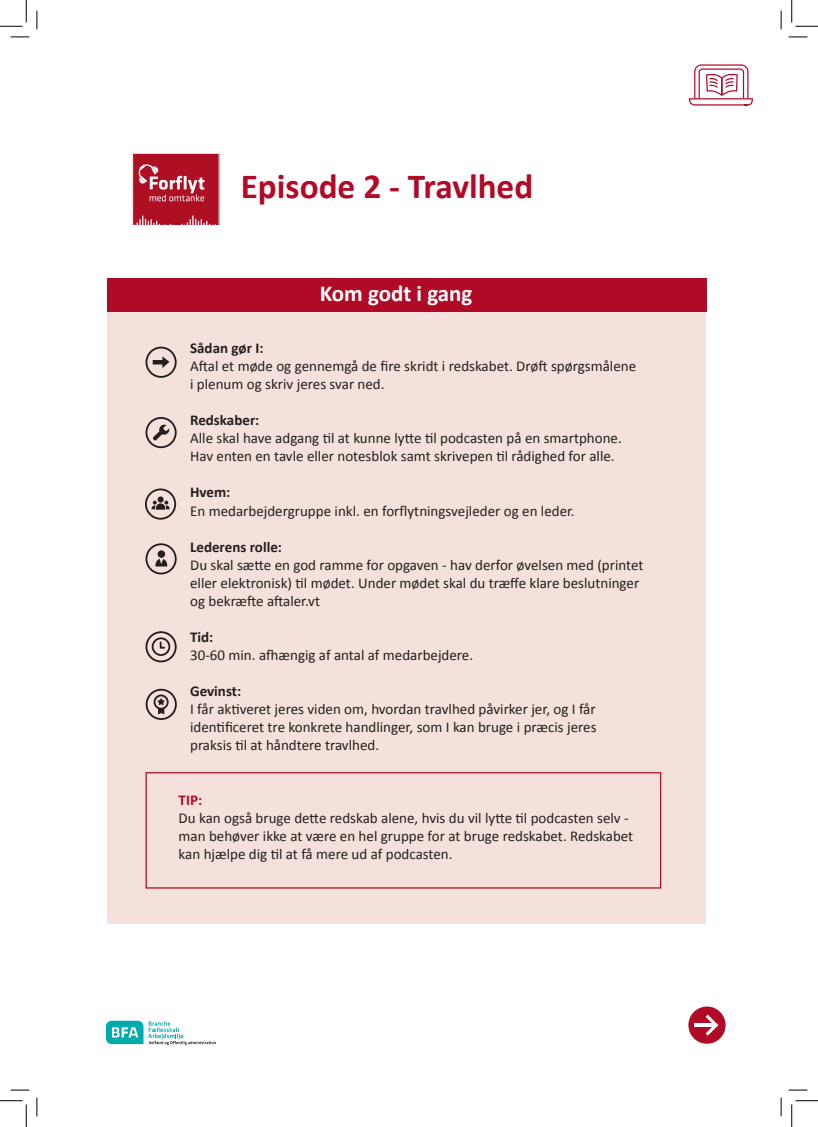
<style>
.page{position:relative;width:818px;height:1127px;background:#fff}
.page>*{position:absolute;margin:0;border:0;box-sizing:border-box;transform-origin:0 0}
.t1{font:700 35.25px "Calibri";color:#b00a27}
.t2{font:700 22.88px "Calibri";color:#fff}
.t3{font:15px/18px "Calibri";color:#231f20}
.t4{font:700 15px "Calibri";color:#231f20}
.t5{font:700 15px "Calibri";color:#b00a27}
</style>
<div class="page">
<div style="left:107px;top:278px;width:599px;height:34px;background:#b00a27"></div>
<div style="left:107px;top:312px;width:599px;height:611px;background:#f5e1db"></div>
<svg style="left:153px;top:356px;width:16px;height:12px"></svg>
<div style="left:145px;top:346px;width:32px;height:32px;border:2px solid #231f20;border-radius:50%"></div>
<svg style="left:153px;top:424px;width:16px;height:16px"></svg>
<div style="left:145px;top:417px;width:32px;height:31px;border:2px solid #231f20;border-radius:50%"></div>
<svg style="left:151px;top:496px;width:19px;height:13px"></svg>
<div style="left:145px;top:488px;width:31px;height:31px;border:2px solid #231f20;border-radius:50%"></div>
<div style="left:145px;top:543px;width:32px;height:31px;border:2px solid #231f20;border-radius:50%"></div>
<div style="left:158px;top:550px;width:7px;height:7px;background:#231f20;border-radius:50%"></div>
<svg style="left:155px;top:559px;width:12px;height:7px"></svg>
<div style="left:145px;top:631px;width:32px;height:31px;border:2px solid #231f20;border-radius:50%"></div>
<div style="left:152px;top:637px;width:18px;height:18px;border:2px solid #231f20;border-radius:50%"></div>
<svg style="left:159px;top:640px;width:7px;height:9px"></svg>
<div style="left:146px;top:688px;width:31px;height:31px;border:2px solid #231f20;border-radius:50%"></div>
<div style="left:154px;top:694px;width:15px;height:15px;border:2px solid #231f20;border-radius:50%"></div>
<svg style="left:157px;top:697px;width:8px;height:17px"></svg>
<div style="left:146px;top:772px;width:515px;height:116px;border:1px solid #b00a27"></div>
<svg style="left:688px;top:64px;width:65px;height:42px"></svg>
<img style="left:134px;top:155px;width:84px;height:69px">
<div style="left:132px;top:153px;width:88px;height:73px;border:1px solid #fff"></div>
<div style="left:688px;top:1006px;width:37px;height:37px;background:#b00a27;border-radius:50%"></div>
<hr style="left:694px;top:1023px;width:20px;height:3px;background:#fff">
<svg style="left:705px;top:1014px;width:13px;height:21px"></svg>
<svg style="left:106px;top:1020px;width:110px;height:24px"></svg>
<svg style="left:11px;top:36px;width:18px;height:2px"></svg>
<svg style="left:788px;top:36px;width:19px;height:2px"></svg>
<svg style="left:11px;top:1089px;width:18px;height:1px"></svg>
<svg style="left:788px;top:1089px;width:19px;height:1px"></svg>
<svg style="left:36px;top:11px;width:2px;height:18px"></svg>
<svg style="left:36px;top:1097px;width:2px;height:18px"></svg>
<svg style="left:780px;top:11px;width:2px;height:18px"></svg>
<svg style="left:780px;top:1097px;width:2px;height:18px"></svg>
<svg style="left:0;top:0;width:27px;height:27px"></svg>
<svg style="left:0;top:1100px;width:27px;height:26px"></svg>
<svg style="left:791px;top:0;width:27px;height:27px"></svg>
<svg style="left:791px;top:1100px;width:27px;height:26px"></svg>
<p class="t1" style="left:241px;top:161px;width:294px">Episode 2 - Travlhed</p>
<p class="t2" style="left:320px;top:277px;width:154px">Kom godt i gang</p>
<p class="t4" style="left:190px;top:337px;width:75px">Sådan gør I:</p>
<p class="t3" style="left:190px;top:357px;width:447px">Aftal et møde og gennemgå de fire skridt i redskabet. Drøft spørgsmålene i plenum og skriv jeres svar ned.</p>
<p class="t4" style="left:190px;top:409px;width:71px">Redskaber:</p>
<p class="t3" style="left:190px;top:429px;width:433px">Alle skal have adgang til at kunne lytte til podcasten på en smartphone.<br>Hav enten en tavle eller notesblok samt skrivepen til rådighed for alle.</p>
<p class="t4" style="left:190px;top:482px;width:42px">Hvem:</p>
<p class="t3" style="left:190px;top:501px;width:386px">En medarbejdergruppe inkl. en forflytningsvejleder og en leder.</p>
<p class="t4" style="left:190px;top:536px;width:93px">Lederens rolle:</p>
<p class="t3" style="left:190px;top:555px;width:455px">Du skal sætte en god ramme for opgaven - hav derfor øvelsen med (printet eller elektronisk) til mødet. Under mødet skal du træffe klare beslutninger og bekræfte aftaler.vt</p>
<p class="t4" style="left:190px;top:626px;width:25px">Tid:</p>
<p class="t3" style="left:190px;top:645px;width:285px">30-60 min. afhængig af antal af medarbejdere.</p>
<p class="t4" style="left:190px;top:680px;width:53px">Gevinst:</p>
<p class="t3" style="left:190px;top:699px;width:408px;text-align:justify">I får aktiveret jeres viden om, hvordan travlhed påvirker jer, og I får identificeret tre konkrete handlinger, som I kan bruge i præcis jeres praksis til at håndtere travlhed.</p>
<p class="t5" style="left:179px;top:788px;width:25px">TIP:</p>
<p class="t3" style="left:179px;top:808px;width:456px">Du kan også bruge dette redskab alene, hvis du vil lytte til podcasten selv - man behøver ikke at være en hel gruppe for at bruge redskabet. Redskabet kan hjælpe dig til at få mere ud af podcasten.</p>
</div>
